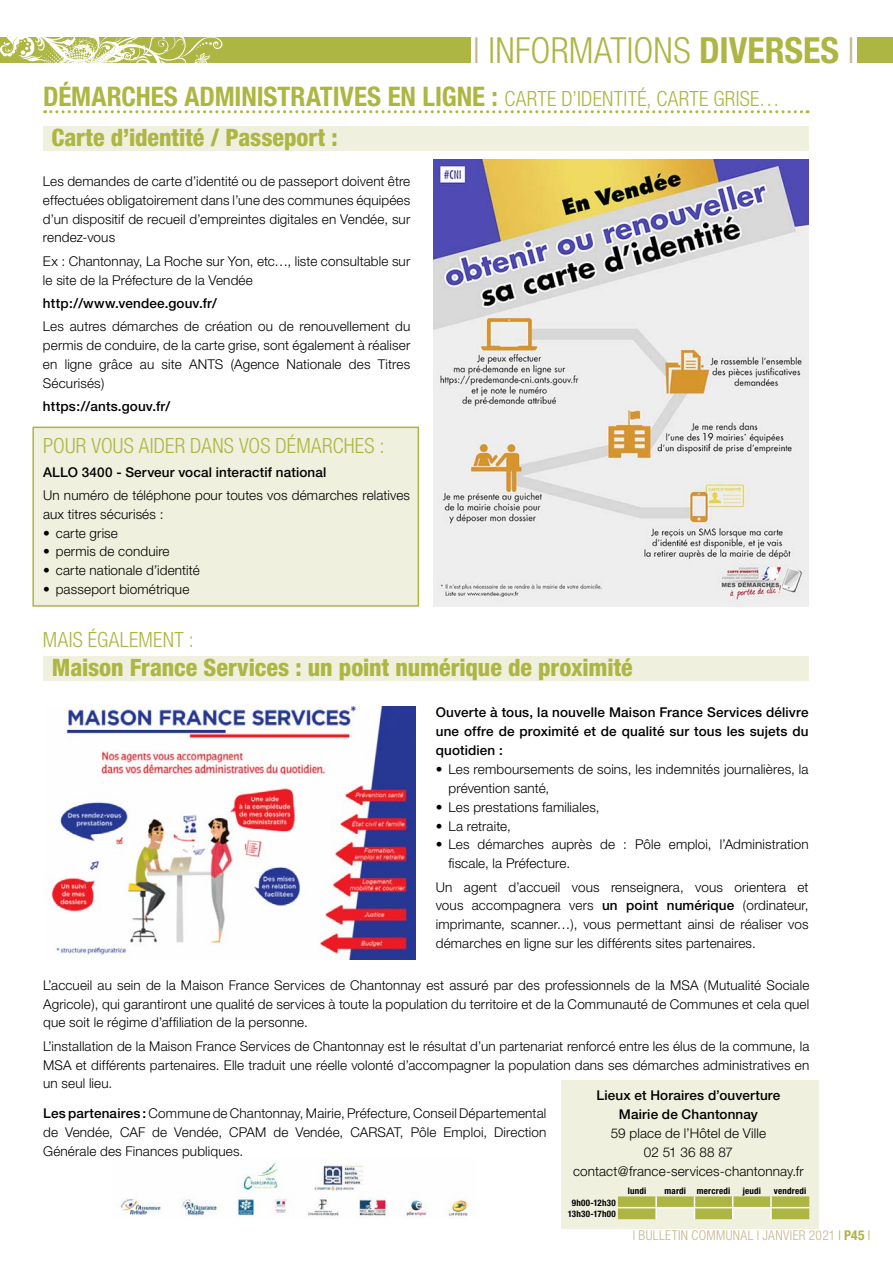
<style>
.page{position:relative;width:893px;height:1263px;background:#fff}
.page>*{position:absolute;margin:0;border:0;box-sizing:border-box;transform-origin:0 0}
.t1{font:300 condensed 36px "Helvetica Neue";letter-spacing:.005em;color:#adb642}
.t2{font:700 condensed 27px "Helvetica Neue";color:#adb642}
.t3{font:800 condensed 24px "Helvetica Neue";letter-spacing:-.005em;color:#adb642}
.t4{font:300 condensed 21px "Helvetica Neue";letter-spacing:.01em;color:#adb642}
.t5{font:300 13.5px/18.9px "Helvetica Neue";letter-spacing:.01em;color:#000;text-align:justify}
.t6{font:500 13.5px/18.9px "Helvetica Neue";letter-spacing:.01em;color:#000;text-align:justify}
.t7{font:300 condensed 13.5px "Helvetica Neue";letter-spacing:.03em;color:#c5b58b}
.t8{font:700 condensed 9px/11.2px "Helvetica Neue";letter-spacing:.02em;color:#000;text-align:center}
.s1{color:#c5b58b}
.s2{font-weight:700}
.s3{font-weight:300;font-size:21px}
.s4{font-weight:500}
.s5{color:#adb642}
.s6{font-weight:700;color:#adb642}
</style>
<div class="page">
<div style="left:857px;top:38px;width:36px;height:25px;background:#adb642"></div>
<div style="left:0;top:38px;width:471px;height:25px;background:#adb642"></div>
<svg style="left:0;top:38px;width:223px;height:25px"></svg>
<div style="left:32px;top:427px;width:387px;height:180px;background:#eff0de;border:2px solid #adb642"></div>
<div style="left:561px;top:1081px;width:257px;height:148px;background:#eff0de"></div>
<img style="left:120px;top:1162px;width:348px;height:57px">
<svg style="left:45px;top:110px;width:763px;height:3px"></svg>
<div style="left:43px;top:126px;width:766px;height:24px;background:#eff0de"></div>
<img style="left:433px;top:160px;width:376px;height:447px">
<img style="left:50px;top:707px;width:366px;height:252px">
<svg style="left:618px;top:1196px;width:191px;height:23px"></svg>
<div style="left:43px;top:656px;width:766px;height:24px;background:#eff0de"></div>
<h1 class="t1" style="left:473px;top:29px;width:383px"><span class="s1">l</span> INFORMATIONS <span class="s2">DIVERSES</span> <span class="s1">l</span></h1>
<h2 class="t2" style="left:43px;top:80px;width:738px">DÉMARCHES ADMINISTRATIVES EN LIGNE : <span class="s3">CARTE D’IDENTITÉ, CARTE GRISE…</span></h2>
<h3 class="t3" style="left:51px;top:122px;width:288px">Carte d’identité / Passeport :</h3>
<p class="t5" style="left:43px;top:171px;width:369px">Les demandes de carte d’identité ou de passeport doivent être effectuées obligatoirement dans l’une des communes équipées d’un dispositif de recueil d’empreintes digitales en Vendée, sur rendez-vous</p>
<p class="t5" style="left:43px;top:251px;width:369px">Ex : Chantonnay, La Roche sur Yon, etc…, liste consultable sur le site de la Préfecture de la Vendée</p>
<p class="t6" style="left:43px;top:293px;width:175px">http://www.vendee.gouv.fr/</p>
<p class="t5" style="left:43px;top:316px;width:369px">Les autres démarches de création ou de renouvellement du permis de conduire, de la carte grise, sont également à réaliser en ligne grâce au site ANTS (Agence Nationale des Titres Sécurisés)</p>
<p class="t6" style="left:43px;top:396px;width:129px">https://ants.gouv.fr/</p>
<h3 class="t4" style="left:43px;top:434px;width:343px">POUR VOUS AIDER DANS VOS DÉMARCHES :</h3>
<p class="t6" style="left:43px;top:462px;width:285px">ALLO 3400 - Serveur vocal interactif national</p>
<p class="t5" style="left:43px;top:485px;width:369px">Un numéro de téléphone pour toutes vos démarches relatives aux titres sécurisés :</p>
<p class="t5" style="left:43px;top:523px;width:76px">• carte grise</p>
<p class="t5" style="left:43px;top:542px;width:128px">• permis de conduire</p>
<p class="t5" style="left:43px;top:561px;width:158px">• carte nationale d’identité</p>
<p class="t5" style="left:43px;top:580px;width:148px">• passeport biométrique</p>
<h3 class="t4" style="left:43px;top:628px;width:152px">MAIS ÉGALEMENT :</h3>
<h3 class="t3" style="left:52px;top:652px;width:582px">Maison France Services : un point numérique de proximité</h3>
<p class="t6" style="left:436px;top:703px;width:374px">Ouverte à tous, la nouvelle Maison France Services délivre une offre de proximité et de qualité sur tous les sujets du quotidien :</p>
<p class="t5" style="left:449px;top:759px;width:361px;text-indent:-13px">• Les remboursements de soins, les indemnités journalières, la prévention santé,</p>
<p class="t5" style="left:436px;top:797px;width:165px">• Les prestations familiales,</p>
<p class="t5" style="left:436px;top:816px;width:76px">• La retraite,</p>
<p class="t5" style="left:449px;top:835px;width:362px;text-indent:-13px">• Les démarches auprès de : Pôle emploi, l’Administration fiscale, la Préfecture.</p>
<p class="t5" style="left:436px;top:877px;width:374px">Un agent d’accueil vous renseignera, vous orientera et vous accompagnera vers <span class="s4">un point numérique</span> (ordinateur, imprimante, scanner…), vous permettant ainsi de réaliser vos démarches en ligne sur les différents sites partenaires.</p>
<p class="t5" style="left:43px;top:975px;width:768px">L’accueil au sein de la Maison France Services de Chantonnay est assuré par des professionnels de la MSA (Mutualité Sociale Agricole), qui garantiront une qualité de services à toute la population du territoire et de la Communauté de Communes et cela quel que soit le régime d’affiliation de la personne.</p>
<p class="t5" style="left:43px;top:1036px;width:768px">L’installation de la Maison France Services de Chantonnay est le résultat d’un partenariat renforcé entre les élus de la commune, la MSA et différents partenaires. Elle traduit une réelle volonté d’accompagner la population dans ses démarches administratives en un seul lieu.</p>
<p class="t6" style="left:596px;top:1085px;width:185px;text-align:center">Lieux et Horaires d’ouverture<br>Mairie de Chantonnay</p>
<p class="t5" style="left:573px;top:1123px;width:232px;text-align:center">59 place de l’Hôtel de Ville<br>02 51 36 88 87 contact@france-services-chantonnay.fr</p>
<p class="t8" style="left:628px;top:1185px;width:20px">lundi</p>
<p class="t8" style="left:664px;top:1185px;width:67px">mardi mercredi</p>
<p class="t8" style="left:743px;top:1185px;width:20px">jeudi</p>
<p class="t8" style="left:774px;top:1185px;width:34px">vendredi</p>
<p class="t8" style="left:568px;top:1196px;width:50px">9h00-12h30<br>13h30-17h00</p>
<p class="t5" style="left:43px;top:1104px;width:505px"><span class="s4">Les partenaires :</span> Commune de Chantonnay, Mairie, Préfecture, Conseil Départemental de Vendée, CAF de Vendée, CPAM de Vendée, CARSAT, Pôle Emploi, Direction Générale des Finances publiques.</p>
<p class="t7" style="left:633px;top:1227px;width:239px">l BULLETIN COMMUNAL l JANVIER 2021 <span class="s5">l</span> <span class="s6">P45</span> <span class="s5">l</span></p>
</div>
